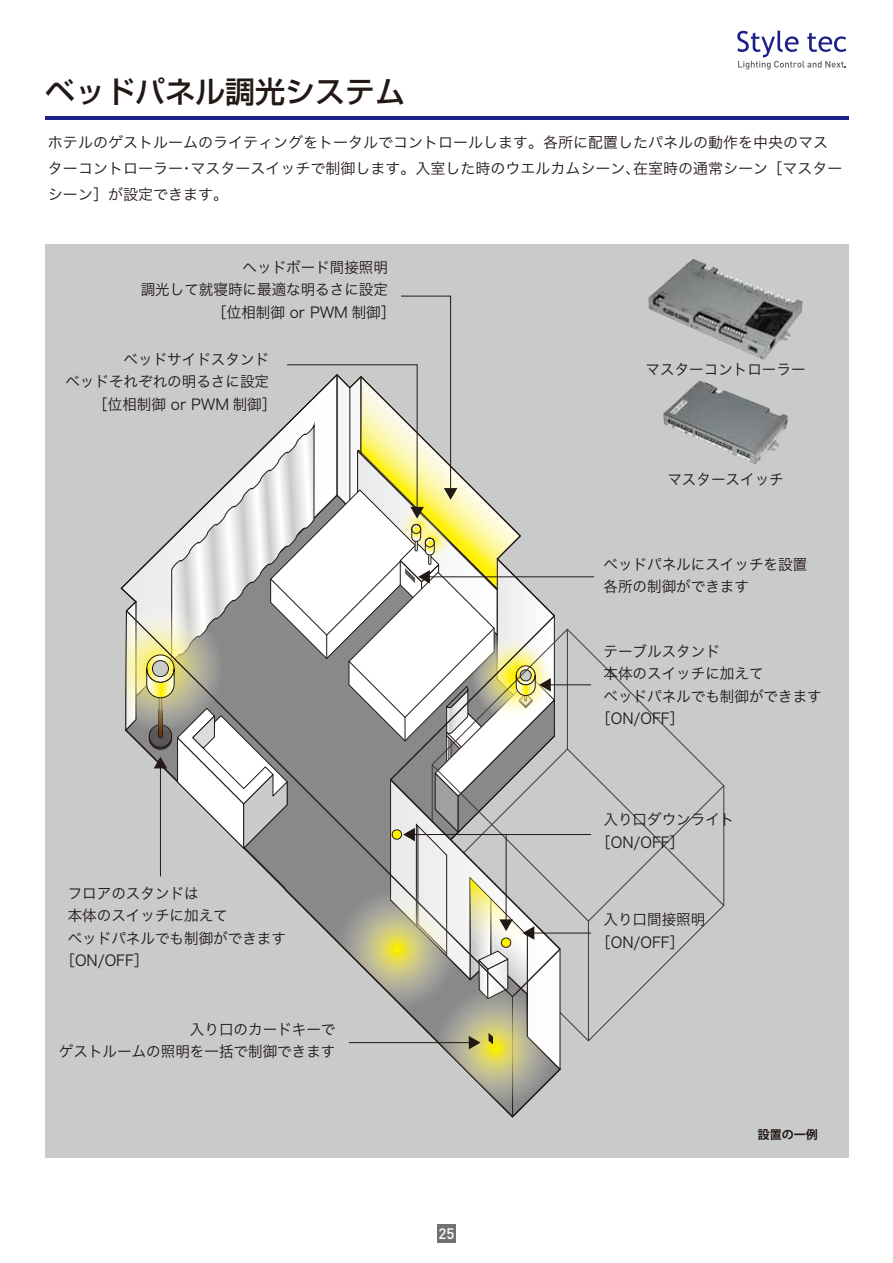
<style>
.page{position:relative;width:893px;height:1263px;background:#fff}
.page>*{position:absolute;margin:0;border:0;box-sizing:border-box;transform-origin:0 0}
.t1{font:500 30px "Shin Go Pro";color:#221815}
.t2{font:15px/22.5px "Hira Kaku Pro N W3";color:#221815}
.t3{font:500 15px "DIN";color:#fff}
.t4{font:700 12px "Koz Go Pr 6 N";color:#221815}
</style>
<div class="page">
<svg style="left:737px;top:31px;width:109px;height:38px"></svg>
<hr style="left:45px;top:117px;width:803px;height:3px;background:#1d2088">
<div style="left:45px;top:244px;width:803px;height:914px;background:#c9caca"></div>
<svg style="left:561px;top:577px;width:163px;height:420px"></svg>
<hr style="left:723px;top:786px;width:1px;height:119px;background:#3e3a39">
<hr style="left:567px;top:629px;width:1px;height:120px;background:#3e3a39">
<hr style="left:588px;top:921px;width:1px;height:120px;background:#3e3a39">
<hr style="left:428px;top:576px;width:166px;height:1px;background:#221815">
<hr style="left:549px;top:684px;width:42px;height:1px;background:#221815">
<hr style="left:413px;top:834px;width:178px;height:1px;background:#221815">
<hr style="left:532px;top:933px;width:59px;height:1px;background:#221815">
<svg style="left:125px;top:295px;width:435px;height:821px"></svg>
<div style="left:437px;top:1224px;width:19px;height:19px;background:#727171"></div>
<img style="left:648px;top:263px;width:155px;height:97px">
<img style="left:663px;top:380px;width:125px;height:84px">
<h1 class="t1" style="left:45px;top:67px;width:361px">ベッドパネル調光システム</h1>
<p class="t2" style="left:48px;top:128px;width:796px;line-height:26.2px">ホテルのゲストルームのライティングをトータルでコントロールします。各所に配置したパネルの動作を中央のマスターコントローラー・マスタースイッチで制御します。入室した時のウエルカムシーン、在室時の通常シーン［マスターシーン］が設定できます。</p>
<p class="t2" style="left:243px;top:255px;width:147px">ヘッドボード間接照明</p>
<p class="t2" style="left:141px;top:277px;width:249px">調光して就寝時に最適な明るさに設定</p>
<p class="t2" style="left:212px;top:300px;width:185px">［位相制御 or PWM 制御］</p>
<p class="t2" style="left:124px;top:347px;width:147px">ベッドサイドスタンド</p>
<p class="t2" style="left:65px;top:369px;width:205px">ベッドそれぞれの明るさに設定</p>
<p class="t2" style="left:93px;top:392px;width:185px">［位相制御 or PWM 制御］</p>
<p class="t2" style="left:68px;top:881px;width:132px">フロアのスタンドは</p>
<p class="t2" style="left:68px;top:903px;width:162px">本体のスイッチに加えて</p>
<p class="t2" style="left:68px;top:926px;width:220px">ベッドパネルでも制御ができます</p>
<p class="t2" style="left:60px;top:948px;width:89px">［ON/OFF］</p>
<p class="t2" style="left:59px;top:1016px;width:278px;text-align:right">入り口のカードキーで<br>ゲストルームの照明を一括で制御できます</p>
<p class="t3" style="left:439px;top:1223px;width:17px">25</p>
<p class="t2" style="left:646px;top:357px;width:162px">マスターコントローラー</p>
<p class="t2" style="left:667px;top:467px;width:118px">マスタースイッチ</p>
<p class="t2" style="left:603px;top:552px;width:205px">ベッドパネルにスイッチを設置各所の制御ができます</p>
<p class="t2" style="left:603px;top:639px;width:118px">テーブルスタンド</p>
<p class="t2" style="left:603px;top:661px;width:162px">本体のスイッチに加えて</p>
<p class="t2" style="left:603px;top:684px;width:220px">ベッドパネルでも制御ができます</p>
<p class="t2" style="left:596px;top:706px;width:89px">［ON/OFF］</p>
<p class="t2" style="left:596px;top:807px;width:140px;text-indent:7px">入り口ダウンライト［ON/OFF］</p>
<p class="t2" style="left:596px;top:907px;width:111px;text-indent:7px">入り口間接照明［ON/OFF］</p>
<p class="t4" style="left:758px;top:1127px;width:61px">設置の一例</p>
</div>
